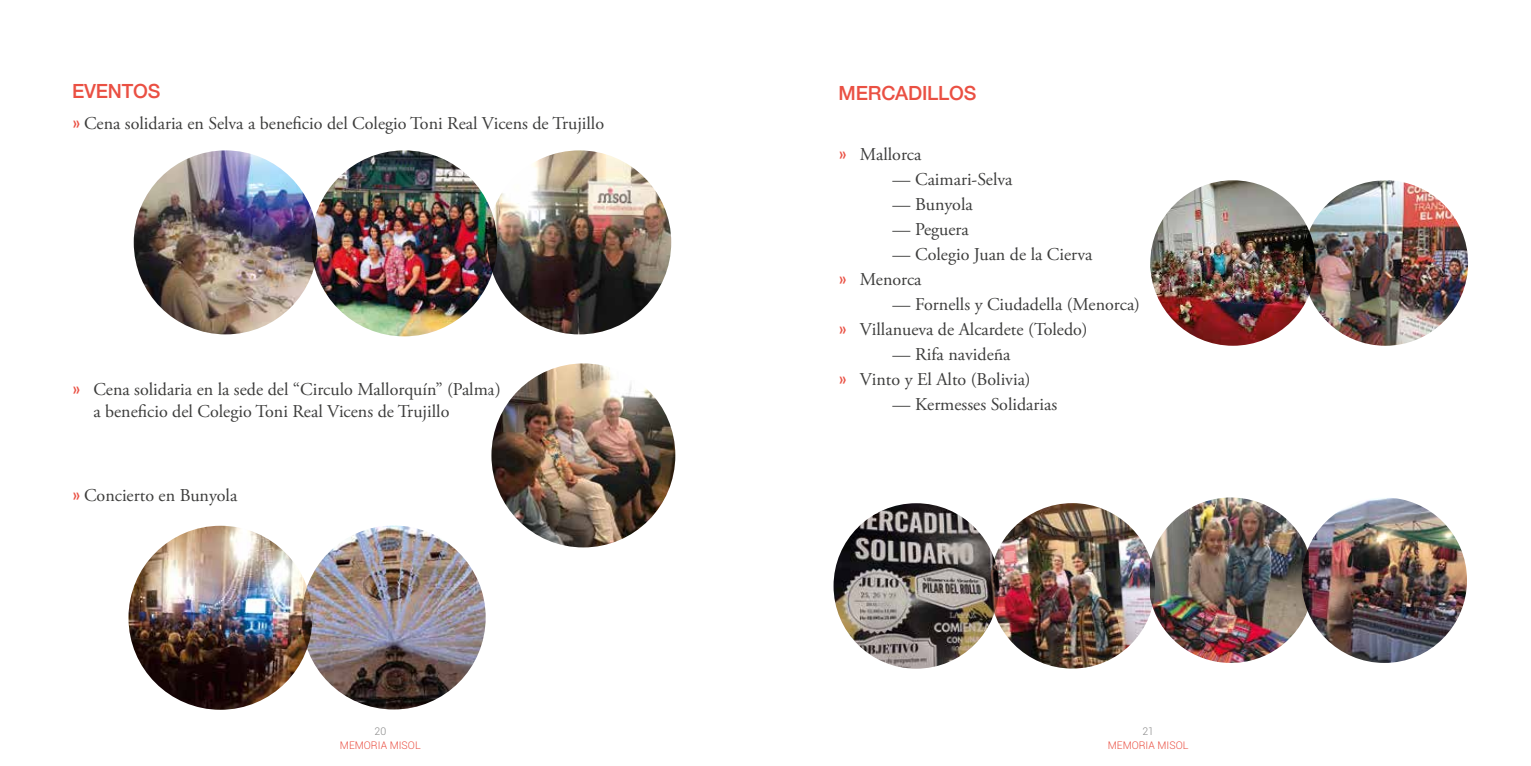
<style>
.page{position:relative;width:1531px;height:766px;background:#fff}
.page>*{position:absolute;margin:0;border:0;box-sizing:border-box;transform-origin:0 0}
.t1{font:500 19.5px "Helvetica Neue";letter-spacing:-.01em;color:#ea5043}
.t2{font:18px/24.9px "Adobe Garamond Pro";color:#3c3c3b}
.t3{font:300 10.5px "Roboto";color:#ea5043}
.t4{font:300 10.5px "Roboto";color:#878787}
.s1{font-family:"Univers LT Std";font-stretch:condensed;color:#ea5043}
</style>
<div class="page">
<img style="left:1302px;top:180px;width:166px;height:165px;border-radius:83px">
<img style="left:1150px;top:180px;width:165px;height:165px;border-radius:83px">
<img style="left:1150px;top:497px;width:157px;height:165px">
<img style="left:1301px;top:497px;width:166px;height:165px;border-radius:83px">
<img style="left:833px;top:503px;width:166px;height:165px;border-radius:83px">
<img style="left:990px;top:503px;width:165px;height:165px;border-radius:83px">
<img style="left:128px;top:525px;width:184px;height:184px;border-radius:92px">
<img style="left:302px;top:525px;width:184px;height:184px;border-radius:92px">
<img style="left:491px;top:363px;width:184px;height:184px;border-radius:92px">
<img style="left:311px;top:150px;width:186px;height:186px;border-radius:93px">
<img style="left:487px;top:150px;width:184px;height:184px;border-radius:92px">
<img style="left:134px;top:150px;width:184px;height:184px;border-radius:92px">
<p class="t1" style="left:72px;top:76px;width:90px">EVENTOS</p>
<p class="t2" style="left:72px;top:112px;width:534px"><span class="s1">»</span> Cena solidaria en Selva a beneficio del Colegio Toni Real Vicens de Trujillo</p>
<p class="t2" style="left:93px;top:378px;width:409px;line-height:22.5px;text-indent:-21px"><span class="s1">»</span> Cena solidaria en la sede del “Circulo Mallorquín” (Palma) a beneficio del Colegio Toni Real Vicens de Trujillo</p>
<p class="t2" style="left:72px;top:484px;width:167px"><span class="s1">»</span> Concierto en Bunyola</p>
<p class="t4" style="left:375px;top:724px;width:13px">20</p>
<p class="t3" style="left:340px;top:737px;width:82px">MEMORIA MISOL</p>
<p class="t1" style="left:838px;top:77px;width:139px">MERCADILLOS</p>
<p class="t2" style="left:838px;top:142px;width:84px"><span class="s1">»</span> Mallorca</p>
<p class="t2" style="left:892px;top:167px;width:121px">— Caimari-Selva</p>
<p class="t2" style="left:892px;top:192px;width:82px">— Bunyola</p>
<p class="t2" style="left:892px;top:217px;width:78px">— Peguera</p>
<p class="t2" style="left:838px;top:242px;width:255px;text-indent:54px">— Colegio Juan de la Cierva <span class="s1">»</span> Menorca</p>
<p class="t2" style="left:838px;top:292px;width:303px;text-indent:54px">— Fornells y Ciudadella (Menorca) <span class="s1">»</span> Villanueva de Alcardete (Toledo)</p>
<p class="t2" style="left:838px;top:342px;width:194px;text-indent:54px">— Rifa navideña<br><span class="s1">»</span> Vinto y El Alto (Bolivia)</p>
<p class="t2" style="left:892px;top:392px;width:166px">— Kermesses Solidarias</p>
<p class="t4" style="left:1142px;top:724px;width:13px">21</p>
<p class="t3" style="left:1108px;top:737px;width:82px">MEMORIA MISOL</p>
</div>
